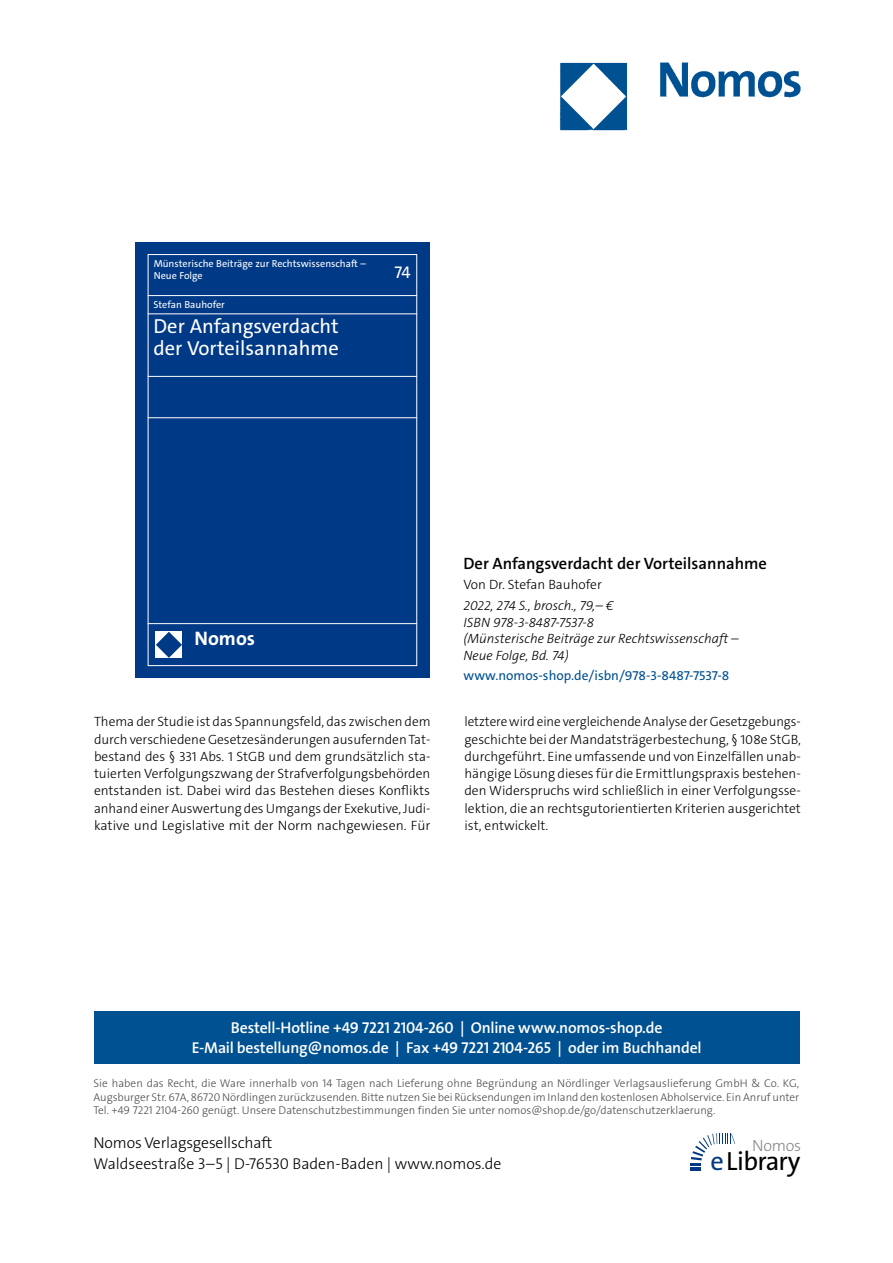
<style>
.page{position:relative;width:893px;height:1263px;background:#fff}
.page>*{position:absolute;margin:0;border:0;box-sizing:border-box;transform-origin:0 0}
.t1{font:26.4px "The Sans Os F";letter-spacing:-.03em;color:#000}
.t2{font:20.4px/21.8px "The Sans C5";color:#fff}
.t3{font:700 19.65px "The Sans C5";color:#fff}
.t4{font:16.95px "The Sans C5";color:#fff}
.t5{font:600 16.5px "The Sans C5";color:#000}
.t6{font:300 16.2px "The Sans Os F";letter-spacing:-.02em;color:#87888a}
.t7{font:600 15.75px/21px "The Sans Os F";letter-spacing:-.01em;color:#fff;text-align:center}
.t8{font:300 15.75px/21px "The Sans Os F";color:#000}
.t9{font:300 13.5px/17.2px "The Sans C5";color:#000;text-align:justify}
.t10{font:italic 300 13.5px/16.5px "The Sans C5";color:#000}
.t11{font:13.5px "The Sans C5";color:#005192}
.t12{font:300 11.25px/13.5px "The Sans Os F";color:#4b4b4d;text-align:justify}
.t13{font:10.2px/11.6px "The Sans C5";color:#fff}
.s1{color:#003882}
</style>
<div class="page">
<img style="left:559px;top:62px;width:242px;height:69px">
<div style="left:94px;top:1011px;width:705px;height:52px;background:#005192"></div>
<svg style="left:690px;top:1133px;width:45px;height:38px"></svg>
<div style="left:135px;top:242px;width:295px;height:435px;background:#003986"></div>
<div style="left:148px;top:254px;width:269px;height:412px;border:1px solid #fff"></div>
<hr style="left:148px;top:295px;width:269px;height:1px;background:#fff">
<hr style="left:148px;top:313px;width:269px;height:1px;background:#fff">
<hr style="left:148px;top:376px;width:269px;height:1px;background:#fff">
<hr style="left:148px;top:417px;width:269px;height:1px;background:#fff">
<hr style="left:148px;top:623px;width:269px;height:1px;background:#fff">
<div style="left:155px;top:631px;width:27px;height:27px;background:#fff"></div>
<svg style="left:156px;top:632px;width:26px;height:26px"></svg>
<p class="t13" style="left:154px;top:258px;width:214px">Münsterische Beiträge zur Rechtswissenschaft –<br>Neue Folge</p>
<p class="t4" style="left:394px;top:262px;width:18px">74</p>
<p class="t13" style="left:154px;top:298px;width:73px">Stefan Bauhofer</p>
<h2 class="t2" style="left:154px;top:316px;width:187px">Der Anfangsverdacht der Vorteilsannahme</h2>
<h3 class="t3" style="left:194px;top:625px;width:62px">Nomos</h3>
<p class="t5" style="left:463px;top:552px;width:305px">Der Anfangsverdacht der Vorteilsannahme</p>
<p class="t9" style="left:463px;top:576px;width:140px">Von Dr. Stefan Bauhofer</p>
<p class="t10" style="left:463px;top:597px;width:277px">2022, 274 S., brosch., 79,– €<br>ISBN 978-3-8487-7537-8<br>(Münsterische Beiträge zur Rechtswissenschaft –<br>Neue Folge, Bd. 74)</p>
<p class="t11" style="left:463px;top:667px;width:267px">www.nomos-shop.de/isbn/978-3-8487-7537-8</p>
<p class="t9" style="left:94px;top:713px;width:338px">Thema der Studie ist das Spannungsfeld, das zwischen dem durch verschiedene Gesetzesänderungen ausufernden Tat&shy;bestand des § 331 Abs. 1 StGB und dem grundsätzlich sta&shy;tuierten Verfolgungszwang der Strafverfolgungsbehörden entstanden ist. Dabei wird das Bestehen dieses Konflikts anhand einer Auswertung des Umgangs der Exekutive, Judi&shy;kative und Legislative mit der Norm nachgewiesen. Für</p>
<p class="t9" style="left:464px;top:713px;width:338px">letztere wird eine vergleichende Analyse der Gesetzgebungs&shy;geschichte bei der Mandatsträgerbestechung, § 108e StGB, durchgeführt. Eine umfassende und von Einzelfällen unab&shy;hängige Lösung dieses für die Ermittlungspraxis bestehen&shy;den Widerspruchs wird schließlich in einer Verfolgungsse&shy;lektion, die an rechtsgutorientierten Kriterien ausgerichtet ist, entwickelt.</p>
<p class="t7" style="left:192px;top:1017px;width:511px">Bestell-Hotline +49 7221 2104-260 | Online www.nomos-shop.de<br>E-Mail bestellung@nomos.de | Fax +49 7221 2104-265 | oder im Buchhandel</p>
<p class="t12" style="left:94px;top:1077px;width:707px">Sie haben das Recht, die Ware innerhalb von 14 Tagen nach Lieferung ohne Begründung an Nördlinger Verlagsauslieferung GmbH &amp; Co. KG, Augsburger Str. 67A, 86720 Nördlingen zurückzusenden. Bitte nutzen Sie bei Rücksendungen im Inland den kostenlosen Abholservice. Ein Anruf unter Tel. +49 7221 2104-260 genügt. Unsere Datenschutzbestimmungen finden Sie unter nomos@shop.de/go/datenschutzerklaerung.</p>
<p class="t8" style="left:94px;top:1133px;width:409px">Nomos Verlagsgesellschaft<br>Waldseestraße 3–5 | D-76530 Baden-Baden | www.nomos.de</p>
<p class="t6" style="left:752px;top:1135px;width:51px">Nomos</p>
<h1 class="t1" style="left:710px;top:1151px;width:91px"><span class="s1">e</span>Library</h1>
</div>
